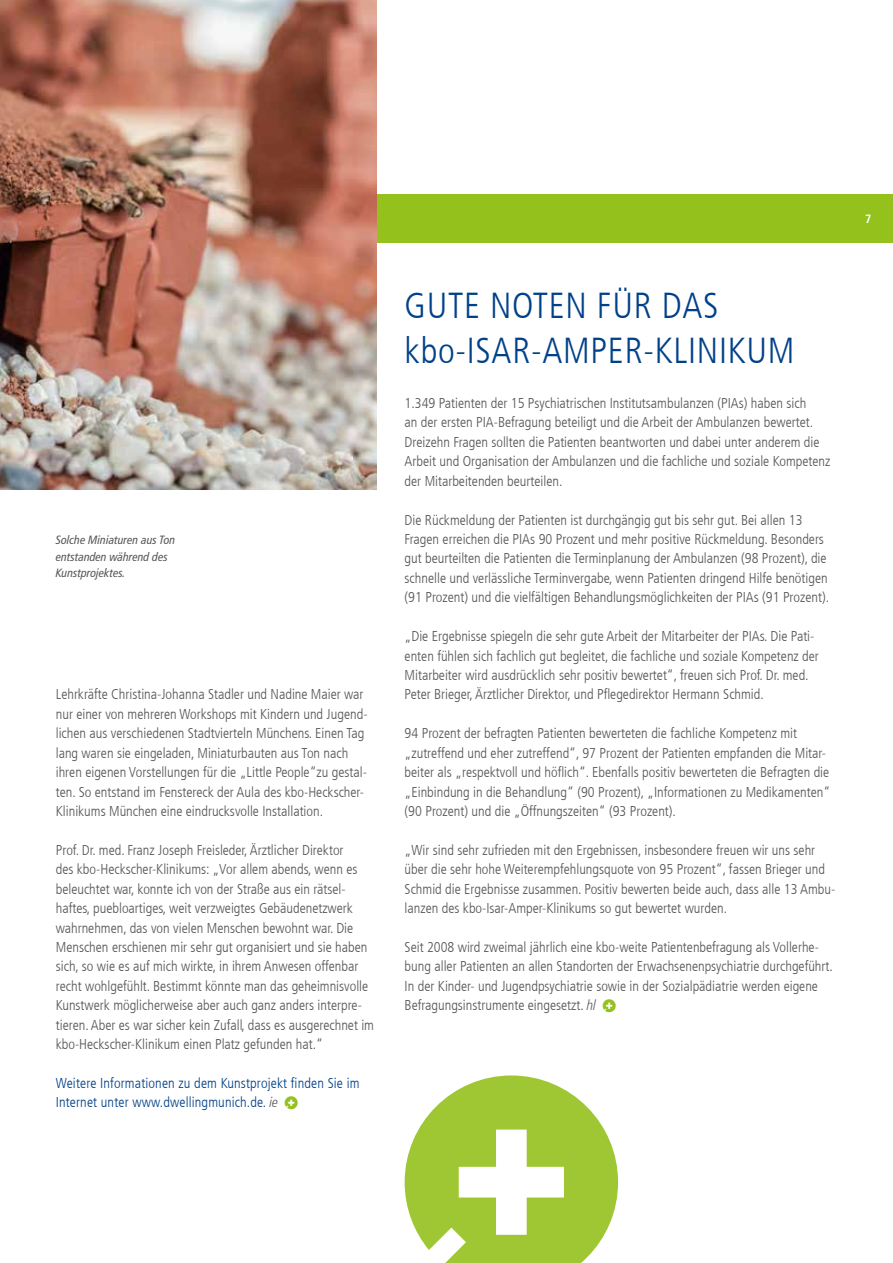
<style>
.page{position:relative;width:893px;height:1263px;background:#fff}
.page>*{position:absolute;margin:0;border:0;box-sizing:border-box;transform-origin:0 0}
.t1{font:300 condensed 36px/45px "Frutiger LT Com";letter-spacing:.02em;color:#004189}
.t2{font:300 condensed 14.25px/19.4px "Frutiger LT Com";color:#565656}
.t3{font:300 condensed 14.25px/19.4px "Frutiger LT Com";letter-spacing:.01em;color:#004189}
.t4{font:italic condensed 12px/16.5px "Frutiger LT Com";color:#565656}
.t5{font:700 condensed 12px "Frutiger LT Com";color:#fff}
.s1{font-style:italic;color:#565656}
.s2{font-family:"kboplus";font-weight:400;font-stretch:normal;font-size:15.6px;color:#94c11c}
.s3{font-style:italic}
</style>
<div class="page">
<div style="left:0;top:194px;width:893px;height:49px;background:#94c11c"></div>
<svg style="left:405px;top:1075px;width:213px;height:188px"></svg>
<img style="left:0;top:0;width:377px;height:489px">
<p class="t4" style="left:56px;top:532px;width:121px">Solche Miniaturen aus Ton entstanden während des<br>Kunstprojektes.</p>
<p class="t2" style="left:56px;top:685px;width:313px">Lehrkräfte Christina-Johanna Stadler und Nadine Maier war nur einer von mehreren Workshops mit Kindern und Jugend&shy;lichen aus verschiedenen Stadtvierteln Münchens. Einen Tag lang waren sie eingeladen, Miniaturbauten aus Ton nach ihren eigenen Vorstellungen für die „Little People“zu gestal&shy;ten. So entstand im Fenstereck der Aula des kbo-Heckscher-Klinikums München eine eindrucksvolle Installation.</p>
<p class="t2" style="left:56px;top:840px;width:320px">Prof. Dr. med. Franz Joseph Freisleder, Ärztlicher Direktor<br>des kbo-Heckscher-Klinikums: „Vor allem abends, wenn es beleuchtet war, konnte ich von der Straße aus ein rätsel&shy;haftes, puebloartiges, weit verzweigtes Gebäudenetzwerk wahrnehmen, das von vielen Menschen bewohnt war. Die Menschen erschienen mir sehr gut organisiert und sie haben sich, so wie es auf mich wirkte, in ihrem Anwesen offenbar recht wohlgefühlt. Bestimmt könnte man das geheimnisvolle Kunstwerk möglicherweise aber auch ganz anders interpre&shy;tieren. Aber es war sicher kein Zufall, dass es ausgerechnet im kbo-Heckscher-Klinikum einen Platz gefunden hat.“</p>
<p class="t3" style="left:56px;top:1073px;width:305px">Weitere Informationen zu dem Kunstprojekt finden Sie im<br>Internet unter www.dwellingmunich.de. <span class="s1">ie</span> <span class="s2">B</span></p>
<h1 class="t1" style="left:405px;top:284px;width:391px">GUTE NOTEN FÜR DAS kbo-ISAR-AMPER-KLINIKUM</h1>
<p class="t2" style="left:405px;top:394px;width:427px">1.349 Patienten der 15 Psychiatrischen Institutsambulanzen (PIAs) haben sich<br>an der ersten PIA-Befragung beteiligt und die Arbeit der Ambulanzen bewertet.<br>Dreizehn Fragen sollten die Patienten beantworten und dabei unter anderem die Arbeit und Organisation der Ambulanzen und die fachliche und soziale Kompetenz der Mitarbeitenden beurteilen.</p>
<p class="t2" style="left:405px;top:510px;width:426px">Die Rückmeldung der Patienten ist durchgängig gut bis sehr gut. Bei allen 13<br>Fragen erreichen die PIAs 90 Prozent und mehr positive Rückmeldung. Besonders gut beurteilten die Patienten die Terminplanung der Ambulanzen (98 Prozent), die schnelle und verlässliche Terminvergabe, wenn Patienten dringend Hilfe benötigen (91 Prozent) und die vielfältigen Behandlungsmöglichkeiten der PIAs (91 Prozent).</p>
<p class="t2" style="left:405px;top:627px;width:416px">„Die Ergebnisse spiegeln die sehr gute Arbeit der Mitarbeiter der PIAs. Die Pati&shy;enten fühlen sich fachlich gut begleitet, die fachliche und soziale Kompetenz der Mitarbeiter wird ausdrücklich sehr positiv bewertet“, freuen sich Prof. Dr. med.<br>Peter Brieger, Ärztlicher Direktor, und Pflegedirektor Hermann Schmid.</p>
<p class="t2" style="left:405px;top:724px;width:427px">94 Prozent der befragten Patienten bewerteten die fachliche Kompetenz mit „zutreffend und eher zutreffend“, 97 Prozent der Patienten empfanden die Mitar&shy;beiter als „respektvoll und höflich“. Ebenfalls positiv bewerteten die Befragten die „Einbindung in die Behandlung“ (90 Prozent), „Informationen zu Medikamenten“ (90 Prozent) und die „Öffnungszeiten“ (93 Prozent).</p>
<p class="t2" style="left:405px;top:840px;width:432px">„Wir sind sehr zufrieden mit den Ergebnissen, insbesondere freuen wir uns sehr über die sehr hohe Weiterempfehlungsquote von 95 Prozent“, fassen Brieger und Schmid die Ergebnisse zusammen. Positiv bewerten beide auch, dass alle 13 Ambu&shy;lanzen des kbo-Isar-Amper-Klinikums so gut bewertet wurden.</p>
<p class="t2" style="left:405px;top:937px;width:430px">Seit 2008 wird zweimal jährlich eine kbo-weite Patientenbefragung als Vollerhe&shy;bung aller Patienten an allen Standorten der Erwachsenenpsychiatrie durchgeführt.<br>In der Kinder- und Jugendpsychiatrie sowie in der Sozialpädiatrie werden eigene Befragungsinstrumente eingesetzt. <span class="s3">hl</span> <span class="s2">B</span></p>
<p class="t5" style="left:865px;top:212px;width:8px">7</p>
</div>
